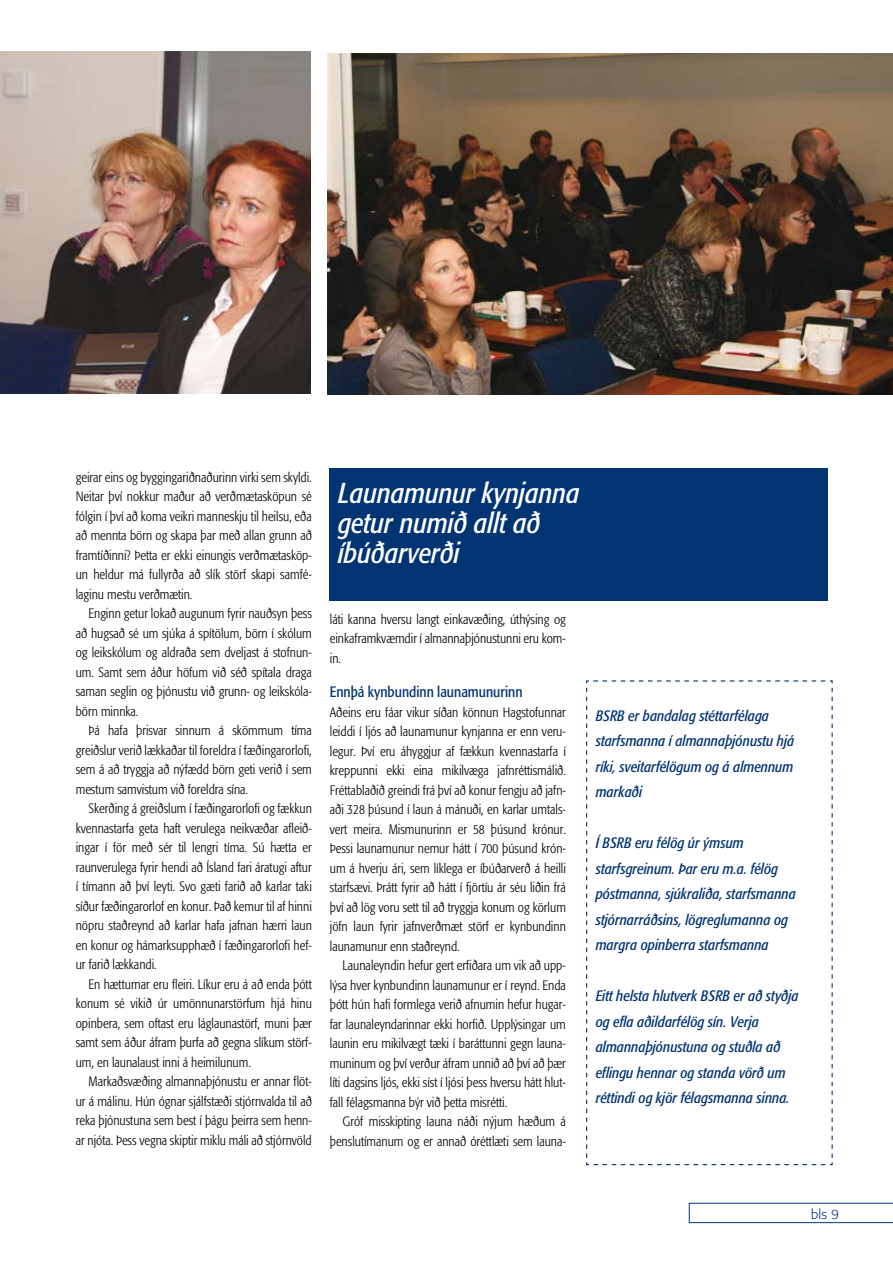
<style>
.page{position:relative;width:893px;height:1263px;background:#fff}
.page>*{position:absolute;margin:0;border:0;box-sizing:border-box;transform-origin:0 0}
.t1{font:italic condensed 28.5px/30px "Formata";color:#fff}
.t2{font:italic condensed 15px/25.5px "Formata";color:#013473}
.t3{font:condensed 15px "Formata";color:#013473}
.t4{font:300 condensed 13.5px/19.5px "Formata";color:#000;text-align:justify}
.t5{font:300 13.5px "Formata";color:#013473}
</style>
<div class="page">
<svg style="left:689px;top:1203px;width:204px;height:20px"></svg>
<div style="left:329px;top:468px;width:499px;height:133px;background:#013473"></div>
<img style="left:0;top:51px;width:310px;height:343px">
<svg style="left:586px;top:680px;width:247px;height:486px"></svg>
<img style="left:327px;top:53px;width:566px;height:341px">
<p class="t4" style="left:76px;top:468px;width:238px">geirar eins og byggingariðnaðurinn virki sem skyldi.<br>Neitar því nokkur maður að verðmætasköpun sé fólgin í því að koma veikri manneskju til heilsu, eða að mennta börn og skapa þar með allan grunn að framtíðinni? Þetta er ekki einungis verðmætasköp&shy;un heldur má fullyrða að slík störf skapi samfé&shy;laginu mestu verðmætin.</p>
<p class="t4" style="left:76px;top:604px;width:238px;text-indent:13px">Enginn getur lokað augunum fyrir nauðsyn þess að hugsað sé um sjúka á spítölum, börn í skólum og leikskólum og aldraða sem dveljast á stofnun&shy;um. Samt sem áður höfum við séð spítala draga saman seglin og þjónustu við grunn- og leikskóla&shy;börn minnka.</p>
<p class="t4" style="left:76px;top:721px;width:238px;text-indent:13px">Þá hafa þrisvar sinnum á skömmum tíma greiðslur verið lækkaðar til foreldra í fæðingarorlofi, sem á að tryggja að nýfædd börn geti verið í sem mestum samvistum við foreldra sína.</p>
<p class="t4" style="left:76px;top:799px;width:238px;text-indent:13px">Skerðing á greiðslum í fæðingarorlofi og fækkun kvennastarfa geta haft verulega neikvæðar afleið&shy;ingar í för með sér til lengri tíma. Sú hætta er raunverulega fyrir hendi að Ísland fari áratugi aftur í tímann að því leyti. Svo gæti farið að karlar taki síður fæðingarorlof en konur. Það kemur til af hinni nöpru staðreynd að karlar hafa jafnan hærri laun en konur og hámarksupphæð í fæðingarorlofi hef&shy;ur farið lækkandi.</p>
<p class="t4" style="left:76px;top:974px;width:238px;text-indent:13px">En hætturnar eru fleiri. Líkur eru á að enda þótt konum sé vikið úr umönnunarstörfum hjá hinu opinbera, sem oftast eru láglaunastörf, muni þær samt sem áður áfram þurfa að gegna slíkum störf&shy;um, en launalaust inni á heimilunum.</p>
<p class="t4" style="left:76px;top:1072px;width:238px;text-indent:13px">Markaðsvæðing almannaþjónustu er annar flöt&shy;ur á málinu. Hún ógnar sjálfstæði stjórnvalda til að reka þjónustuna sem best í þágu þeirra sem henn&shy;ar njóta. Þess vegna skiptir miklu máli að stjórnvöld</p>
<h1 class="t1" style="left:338px;top:478px;width:243px">Launamunur kynjanna getur numið allt að íbúðarverði</h1>
<p class="t4" style="left:330px;top:609px;width:238px">láti kanna hversu langt einkavæðing, úthýsing og einkaframkvæmdir í almannaþjónustunni eru kom&shy;in.</p>
<p class="t3" style="left:330px;top:683px;width:194px">Ennþá kynbundinn launamunurinn</p>
<p class="t4" style="left:330px;top:702px;width:238px">Aðeins eru fáar vikur síðan könnun Hagstofunnar leiddi í ljós að launamunur kynjanna er enn veru&shy;legur. Því eru áhyggjur af fækkun kvennastarfa í kreppunni ekki eina mikilvæga jafnréttismálið.<br>Fréttablaðið greindi frá því að konur fengju að jafn&shy;aði 328 þúsund í laun á mánuði, en karlar umtals&shy;vert meira. Mismunurinn er 58 þúsund krónur.<br>Þessi launamunur nemur hátt í 700 þúsund krón&shy;um á hverju ári, sem líklega er íbúðarverð á heilli starfsævi. Þrátt fyrir að hátt í fjörtíu ár séu liðin frá því að lög voru sett til að tryggja konum og körlum jöfn laun fyrir jafnverðmæt störf er kynbundinn launamunur enn staðreynd.</p>
<p class="t4" style="left:330px;top:956px;width:238px;text-indent:13px">Launaleyndin hefur gert erfiðara um vik að upp&shy;lýsa hver kynbundinn launamunur er í reynd. Enda þótt hún hafi formlega verið afnumin hefur hugar&shy;far launaleyndarinnar ekki horfið. Upplýsingar um launin eru mikilvægt tæki í baráttunni gegn launa&shy;muninum og því verður áfram unnið að því að þær líti dagsins ljós, ekki síst í ljósi þess hversu hátt hlut&shy;fall félagsmanna býr við þetta misrétti.</p>
<p class="t4" style="left:330px;top:1112px;width:238px;text-align:right">Gróf misskipting launa náði nýjum hæðum á þenslutímanum og er annað óréttlæti sem launa-</p>
<p class="t2" style="left:596px;top:703px;width:200px">BSRB er bandalag stéttarfélaga starfsmanna í almannaþjónustu hjá ríki, sveitarfélögum og á almennum markaði</p>
<p class="t2" style="left:596px;top:830px;width:202px">Í BSRB eru félög úr ýmsum starfsgreinum. Þar eru m.a. félög póstmanna, sjúkraliða, starfsmanna stjórnarráðsins, lögreglumanna og margra opinberra starfsmanna</p>
<p class="t2" style="left:596px;top:983px;width:205px">Eitt helsta hlutverk BSRB er að styðja og efla aðildarfélög sín. Verja almannaþjónustuna og stuðla að eflingu hennar og standa vörð um réttindi og kjör félagsmanna sinna.</p>
<p class="t5" style="left:811px;top:1206px;width:29px">bls 9</p>
</div>
